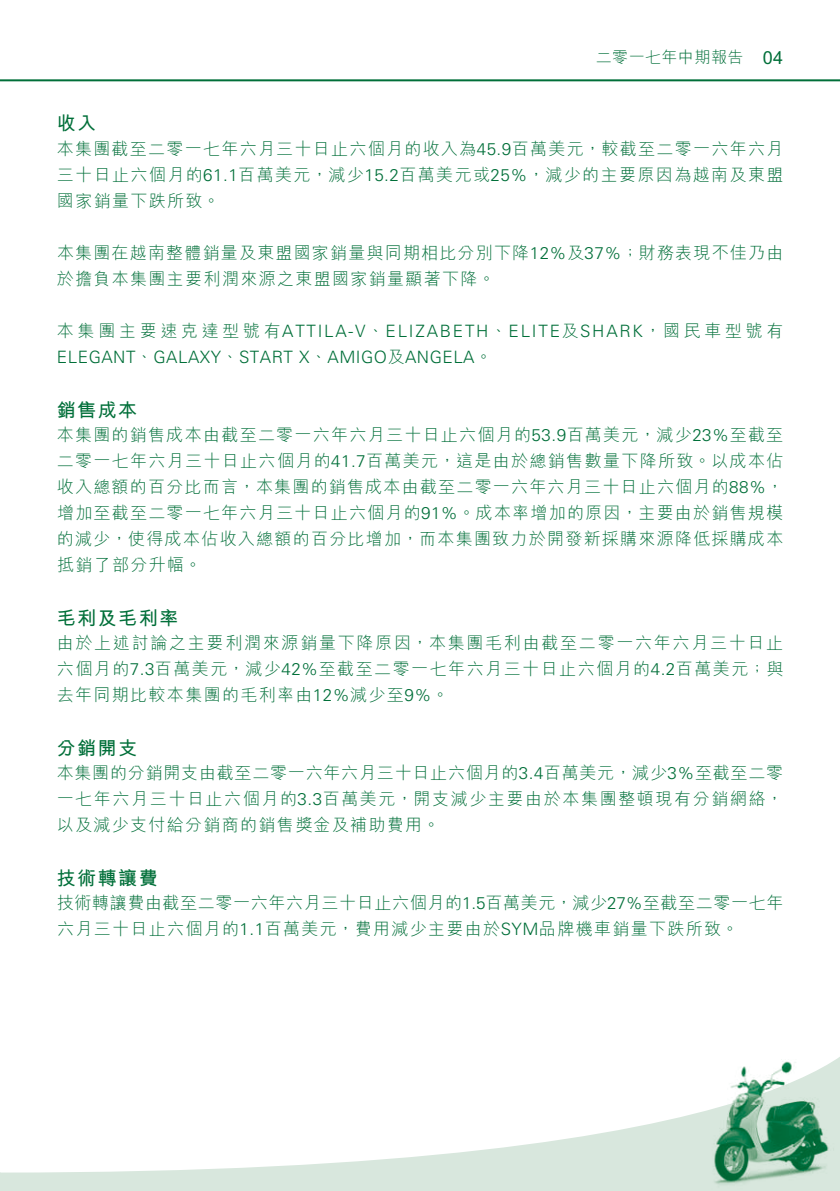
<style>
.page{position:relative;width:840px;height:1191px;background:#fff}
.page>*{position:absolute;margin:0;border:0;box-sizing:border-box;transform-origin:0 0}
.t1{font:700 19px "M Hei HK";letter-spacing:.08em;color:#006f39}
.t2{font:700 18px "M Hei HK";color:#006f39}
.t3{font:300 17px/26px "M Hei HK";letter-spacing:.08em;color:#006f39;text-align:justify}
.t4{font:300 17px/26px "M Hei HK";letter-spacing:.035em;color:#006f39}
.t5{font:300 17px/26px "Univers LT Std";letter-spacing:.03em;color:#006f39}
.t6{font:300 16px "M Hei HK";letter-spacing:.03em;color:#006f39}
.s1{font-family:"Univers LT Std"}
.s2{font-family:"M Hei HK"}
</style>
<div class="page">
<hr style="left:0;top:79px;width:839px;height:2px;background:#006f39">
<svg style="left:1px;top:1057px;width:838px;height:134px"></svg>
<svg style="left:0;top:1172px;width:1px;height:19px"></svg>
<img style="left:703px;top:1059px;width:131px;height:130px">
<p class="t6" style="left:595px;top:46px;width:149px">二零一七年中期報告</p>
<p class="t2" style="left:762px;top:44px;width:22px">04</p>
<p class="t1" style="left:57px;top:110px;width:41px">收入</p>
<p class="t3" style="left:57px;top:135px;width:727px">本集團截至二零一七年六月三十日止六個月的收入為<span class="s1">45.9</span>百萬美元，較截至二零一六年六月三十日止六個月的<span class="s1">61.1</span>百萬美元，減少<span class="s1">15.2</span>百萬美元或<span class="s1">25%</span>，減少的主要原因為越南及東盟國家銷量下跌所致。</p>
<p class="t3" style="left:57px;top:239px;width:727px">本集團在越南整體銷量及東盟國家銷量與同期相比分別下降<span class="s1">12%</span>及<span class="s1">37%</span>；財務表現不佳乃由於擔負本集團主要利潤來源之東盟國家銷量顯著下降。</p>
<p class="t5" style="left:57px;top:318px;width:727px"><span class="s2">本集團主要速克達型號有</span>ATTILA V- <span class="s2">、</span>ELIZABETH<span class="s2">、</span>ELITE<span class="s2">及</span>SHARK<span class="s2">，國民車型號有<br></span>ELEGANT<span class="s2">、</span>GALAXY<span class="s2">、</span>START X<span class="s2">、</span>AMIGO<span class="s2">及</span>ANGELA<span class="s2">。</span></p>
<p class="t1" style="left:57px;top:396px;width:82px">銷售成本</p>
<p class="t3" style="left:57px;top:421px;width:728px">本集團的銷售成本由截至二零一六年六月三十日止六個月的<span class="s1">53.9</span>百萬美元，減少<span class="s1">23%</span>至截至二零一七年六月三十日止六個月的<span class="s1">41.7</span>百萬美元，這是由於總銷售數量下降所致。以成本佔收入總額的百分比而言，本集團的銷售成本由截至二零一六年六月三十日止六個月的<span class="s1">88%</span>，增加至截至二零一七年六月三十日止六個月的<span class="s1">91%</span>。成本率增加的原因，主要由於銷售規模的減少，使得成本佔收入總額的百分比增加，而本集團致力於開發新採購來源降低採購成本抵銷了部分升幅。</p>
<p class="t1" style="left:57px;top:604px;width:123px">毛利及毛利率</p>
<p class="t3" style="left:57px;top:629px;width:727px">由於上述討論之主要利潤來源銷量下降原因，本集團毛利由截至二零一六年六月三十日止六個月的<span class="s1">7.3</span>百萬美元，減少<span class="s1">42%</span>至截至二零一七年六月三十日止六個月的<span class="s1">4.2</span>百萬美元；與去年同期比較本集團的毛利率由<span class="s1">12%</span>減少至<span class="s1">9%</span>。</p>
<p class="t1" style="left:57px;top:734px;width:82px">分銷開支</p>
<p class="t3" style="left:57px;top:759px;width:727px">本集團的分銷開支由截至二零一六年六月三十日止六個月的<span class="s1">3.4</span>百萬美元，減少<span class="s1">3%</span>至截至二零一七年六月三十日止六個月的<span class="s1">3.3</span>百萬美元，開支減少主要由於本集團整頓現有分銷網絡，以及減少支付給分銷商的銷售獎金及補助費用。</p>
<p class="t1" style="left:57px;top:864px;width:102px">技術轉讓費</p>
<p class="t4" style="left:57px;top:889px;width:727px">技術轉讓費由截至二零一六年六月三十日止六個月的<span class="s1">1.5</span>百萬美元，減少<span class="s1">27%</span>至截至二零一七年六月三十日止六個月的<span class="s1">1.1</span>百萬美元，費用減少主要由於<span class="s1">SYM</span>品牌機車銷量下跌所致。</p>
</div>
